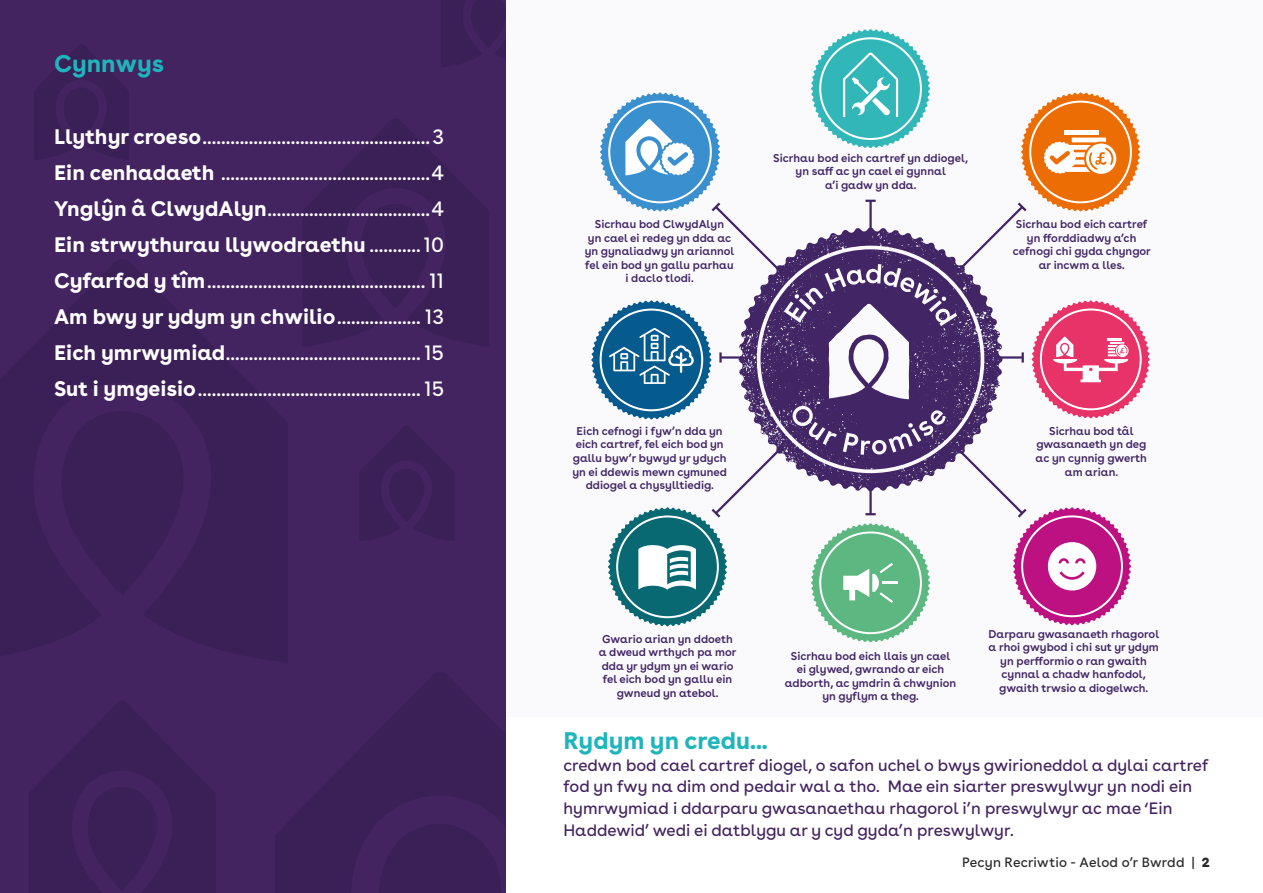
<style>
.page{position:relative;width:1263px;height:893px;background:#fff}
.page>*{position:absolute;margin:0;border:0;box-sizing:border-box;transform-origin:0 0}
.Altair_heading{font:700 24px "Buenos Aires";color:#1eb5bc}
.t1{font:21px "Buenos Aires";color:#fff}
.t2{font:700 21px "Buenos Aires";color:#fff}
.t3{font:16.5px/21.8px "Buenos Aires";color:#432461}
.t4{font:13.5px "Buenos Aires";letter-spacing:.015em;color:#292728}
.t5{font:600 11.25px/13.5px "Buenos Aires";color:#412565;text-align:center}
.s1{font-weight:700}
.s2{font-weight:400}
.s3{font-weight:900}
</style>
<div class="page">
<div style="left:0;top:0;width:511px;height:893px;background:#432461"></div>
<svg style="left:506px;top:824px;width:1px;height:69px"></svg>
<svg style="left:506px;top:0;width:1px;height:67px"></svg>
<div style="left:507px;top:0;width:756px;height:893px;background:#fff"></div>
<div style="left:507px;top:0;width:756px;height:717px;background:#fafafc"></div>
<svg style="left:811px;top:29px;width:119px;height:119px"></svg>
<svg style="left:1031px;top:300px;width:119px;height:119px"></svg>
<svg style="left:811px;top:523px;width:119px;height:120px"></svg>
<svg style="left:591px;top:300px;width:121px;height:120px"></svg>
<hr style="left:869px;top:201px;width:3px;height:42px;background:#412565">
<svg style="left:865px;top:200px;width:11px;height:2px"></svg>
<hr style="left:869px;top:480px;width:3px;height:34px;background:#412565">
<svg style="left:865px;top:513px;width:11px;height:2px"></svg>
<hr style="left:994px;top:356px;width:29px;height:3px;background:#412565">
<svg style="left:1021px;top:352px;width:3px;height:11px"></svg>
<hr style="left:720px;top:356px;width:21px;height:3px;background:#412565">
<svg style="left:719px;top:352px;width:3px;height:11px"></svg>
<svg style="left:1000px;top:92px;width:140px;height:137px"></svg>
<svg style="left:600px;top:92px;width:139px;height:140px"></svg>
<svg style="left:998px;top:491px;width:133px;height:135px"></svg>
<svg style="left:739px;top:227px;width:263px;height:264px"></svg>
<svg style="left:608px;top:447px;width:180px;height:180px"></svg>
<svg style="left:760px;top:249px;width:221px;height:220px;fill:#412565"></svg>
<svg style="left:938px;top:312px;width:10px;height:8px"></svg>
<svg style="left:796px;top:408px;width:14px;height:15px"></svg>
<svg style="left:848px;top:436px;width:7px;height:7px"></svg>
<svg style="left:933px;top:413px;width:6px;height:6px"></svg>
<svg style="left:883px;top:274px;width:28px;height:11px"></svg>
<p class="Altair_heading" style="left:54px;top:43px;width:112px">Cynnwys</p>
<p class="t1" style="left:54px;top:120px;width:392px"><span class="s1">Llythyr croeso</span>.................................................3</p>
<p class="t1" style="left:54px;top:156px;width:392px"><span class="s1">Ein cenhadaeth</span> .............................................4</p>
<p class="t1" style="left:54px;top:192px;width:392px"><span class="s1">Ynglŷn â ClwydAlyn</span>...................................4</p>
<p class="t2" style="left:54px;top:227px;width:392px">Ein strwythurau llywodraethu <span class="s2">...........10</span></p>
<p class="t1" style="left:54px;top:264px;width:392px"><span class="s1">Cyfarfod y tîm</span>............................................... 11</p>
<p class="t2" style="left:54px;top:299px;width:392px">Am bwy yr ydym yn chwilio<span class="s2">.................. 13</span></p>
<p class="t1" style="left:54px;top:336px;width:392px"><span class="s1">Eich ymrwymiad</span>.......................................... 15</p>
<p class="t1" style="left:54px;top:372px;width:392px"><span class="s1">Sut i ymgeisio</span>................................................ 15</p>
<p class="t5" style="left:585px;top:216px;width:151px">Sicrhau bod ClwydAlyn<br>yn cael ei redeg yn dda ac yn gynaliadwy yn ariannol fel ein bod yn gallu parhau i daclo tlodi.</p>
<p class="t5" style="left:773px;top:150px;width:196px">Sicrhau bod eich cartref yn ddiogel, yn saff ac yn cael ei gynnal<br>a’i gadw yn dda.</p>
<p class="t5" style="left:1016px;top:216px;width:133px">Sicrhau bod eich cartref</p>
<p class="t5" style="left:1027px;top:230px;width:111px">yn fforddiadwy a’ch</p>
<p class="t5" style="left:1013px;top:243px;width:140px">cefnogi chi gyda chyngor</p>
<p class="t5" style="left:1039px;top:257px;width:88px">ar incwm a lles.</p>
<p class="t5" style="left:572px;top:423px;width:156px">Eich cefnogi i fyw’n dda yn eich cartref, fel eich bod yn gallu byw’r bywyd yr ydych yn ei ddewis mewn cymuned ddiogel a chysylltiedig.</p>
<p class="t5" style="left:1036px;top:423px;width:111px">Sicrhau bod tâl gwasanaeth yn deg</p>
<p class="t5" style="left:1035px;top:450px;width:113px">ac yn cynnig gwerth</p>
<p class="t5" style="left:1065px;top:464px;width:55px">am arian.</p>
<p class="t5" style="left:599px;top:631px;width:139px">Gwario arian yn ddoeth a dweud wrthych pa mor dda yr ydym yn ei wario fel eich bod yn gallu ein gwneud yn atebol.</p>
<p class="t5" style="left:785px;top:648px;width:173px">Sicrhau bod eich llais yn cael ei glywed, gwrando ar eich adborth, ac ymdrin â chwynion yn gyflym a theg.</p>
<p class="t5" style="left:988px;top:626px;width:172px">Darparu gwasanaeth rhagorol a rhoi gwybod i chi sut yr ydym yn perfformio o ran gwaith cynnal a chadw hanfodol, gwaith trwsio a diogelwch.</p>
<p class="Altair_heading" style="left:563px;top:720px;width:206px">Rydym yn credu...</p>
<p class="t3" style="left:563px;top:752px;width:647px">credwn bod cael cartref diogel, o safon uchel o bwys gwirioneddol a dylai cartref fod yn fwy na dim ond pedair wal a tho. Mae ein siarter preswylwyr yn nodi ein hymrwymiad i ddarparu gwasanaethau rhagorol i’n preswylwyr ac mae ‘Ein Haddewid’ wedi ei datblygu ar y cyd gyda’n preswylwyr.</p>
<p class="t4" style="left:962px;top:852px;width:249px">Pecyn Recriwtio - Aelod o’r Bwrdd | <span class="s3">2</span></p>
</div>
